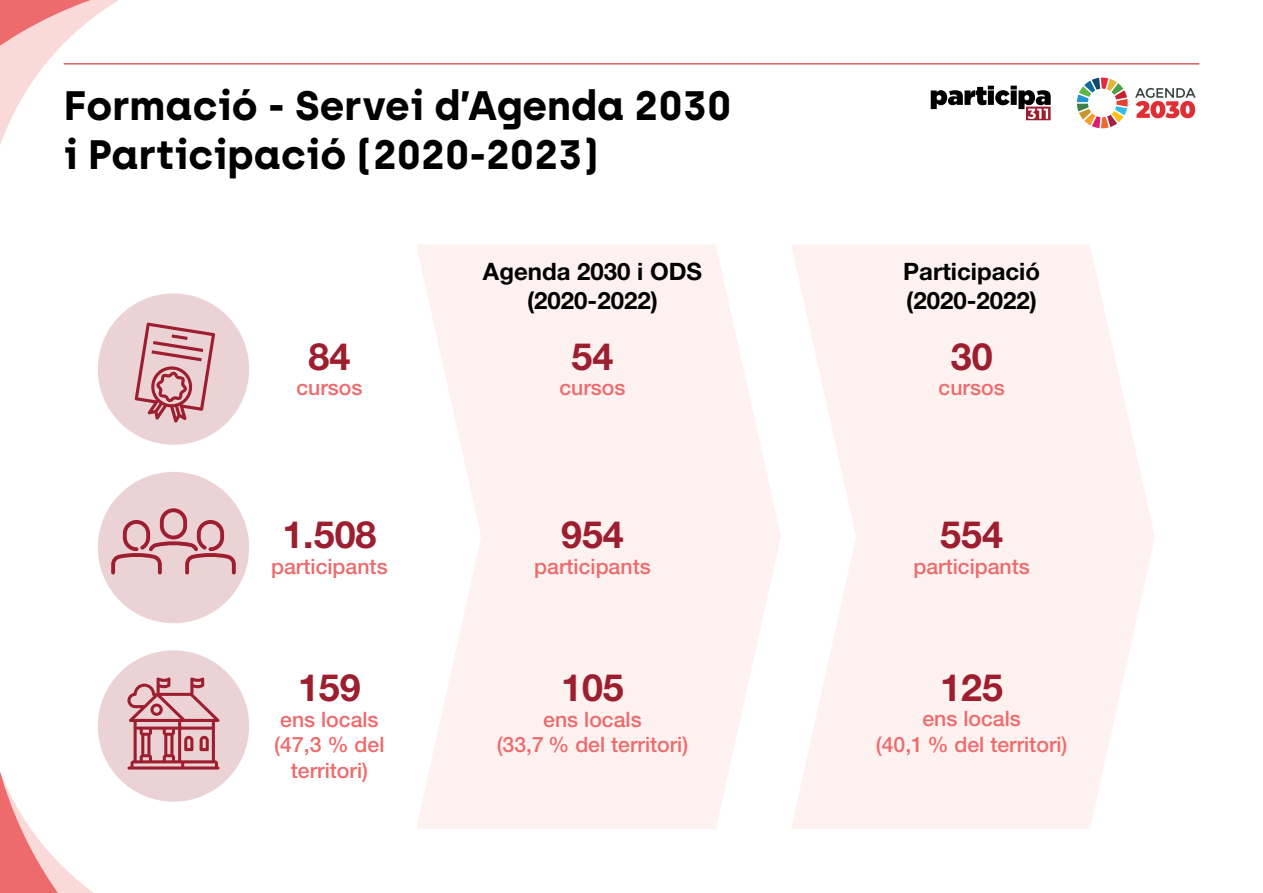
<style>
.page{position:relative;width:1263px;height:893px;background:#fff}
.page>*{position:absolute;margin:0;border:0;box-sizing:border-box;transform-origin:0 0}
.t1{font:700 41.1px/49.3px "Archia";color:#000}
.t2{font:700 37.65px "Helvetica Neue LT Std";color:#9d1e2e}
.t3{font:700 24px/28.8px "Helvetica Neue LT Std";color:#000}
.t4{font:500 21.3px/25.5px "Helvetica Neue LT Std";color:#ed6b6c;text-align:center}
</style>
<div class="page">
<hr style="left:64px;top:63px;width:1135px;height:1px;background:#ed6b6c">
<svg style="left:0;top:0;width:234px;height:145px"></svg>
<svg style="left:792px;top:245px;width:363px;height:584px;fill:#fef2f1"></svg>
<svg style="left:418px;top:245px;width:363px;height:584px;fill:#fef2f1"></svg>
<div style="left:98px;top:472px;width:151px;height:151px;background:#ebd2d5;border-radius:50%"></div>
<svg style="left:111px;top:508px;width:125px;height:66px"></svg>
<div style="left:98px;top:293px;width:151px;height:152px;background:#ebd2d5;border-radius:50%"></div>
<svg style="left:135px;top:322px;width:80px;height:101px"></svg>
<div style="left:98px;top:650px;width:151px;height:152px;background:#ebd2d5;border-radius:50%"></div>
<svg style="left:0;top:677px;width:233px;height:216px"></svg>
<svg style="left:1077px;top:77px;width:51px;height:51px"></svg>
<svg style="left:1135px;top:88px;width:60px;height:30px"></svg>
<svg style="left:931px;top:86px;width:120px;height:34px"></svg>
<h1 class="t1" style="left:64px;top:80px;width:669px">Formació - Servei d’Agenda 2030 i Participació (2020-2023)</h1>
<h2 class="t2" style="left:308px;top:333px;width:43px">84</h2>
<p class="t4" style="left:296px;top:375px;width:68px">cursos</p>
<h2 class="t2" style="left:282px;top:511px;width:96px">1.508</h2>
<p class="t4" style="left:271px;top:553px;width:118px">participants</p>
<h2 class="t2" style="left:298px;top:664px;width:64px">159</h2>
<p class="t4" style="left:274px;top:706px;width:112px">ens locals (47,3 % del territori)</p>
<p class="t3" style="left:483px;top:256px;width:221px;text-align:center">Agenda 2030 i ODS (2020-2022)</p>
<h2 class="t2" style="left:572px;top:333px;width:43px">54</h2>
<p class="t4" style="left:559px;top:375px;width:68px">cursos</p>
<h2 class="t2" style="left:561px;top:511px;width:64px">954</h2>
<p class="t4" style="left:534px;top:553px;width:118px">participants</p>
<h2 class="t2" style="left:561px;top:664px;width:64px">105</h2>
<p class="t4" style="left:497px;top:706px;width:193px">ens locals<br>(33,7 % del territori)</p>
<p class="t3" style="left:903px;top:256px;width:138px">Participació (2020-2022)</p>
<h2 class="t2" style="left:951px;top:333px;width:43px">30</h2>
<p class="t4" style="left:938px;top:375px;width:68px">cursos</p>
<h2 class="t2" style="left:940px;top:511px;width:64px">554</h2>
<p class="t4" style="left:913px;top:553px;width:118px">participants</p>
<h2 class="t2" style="left:940px;top:664px;width:64px">125</h2>
<p class="t4" style="left:876px;top:706px;width:193px">ens locals<br>(40,1 % del territori)</p>
</div>
